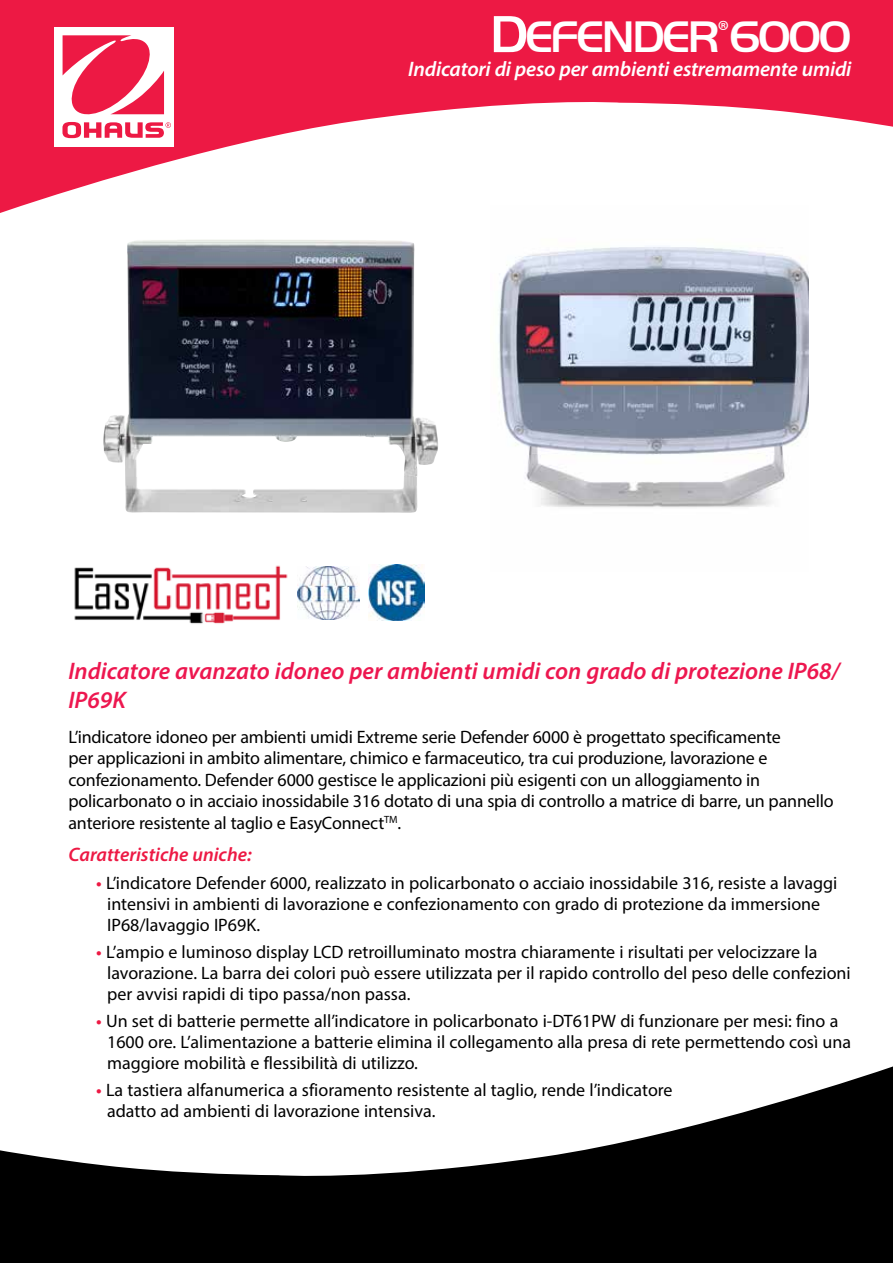
<style>
.page{position:relative;width:893px;height:1263px;background:#fff}
.page>*{position:absolute;margin:0;border:0;box-sizing:border-box;transform-origin:0 0}
.t1{font:500 45.9px "Handel Got D";letter-spacing:-.05em;color:#fff}
.t2{font:italic 600 24px/28.8px "Myriad Pro";color:#ed174f}
.t3{font:italic 600 21px "Myriad Pro";letter-spacing:-.01em;color:#fff}
.t4{font:italic 600 19.5px "Myriad Pro";color:#ed1944}
.t5{font:18px/21px "Myriad Pro";color:#000}
.s1{font-size:54px}
.s2{font-weight:600;color:#ed1944}
</style>
<div class="page">
<svg style="left:0;top:0;width:893px;height:213px;fill:#ed1944"></svg>
<div style="left:54px;top:27px;width:120px;height:119px;background:#fff"></div>
<svg style="left:62px;top:35px;width:109px;height:103px"></svg>
<svg style="left:0;top:1066px;width:893px;height:197px;fill:#000"></svg>
<img style="left:103px;top:239px;width:335px;height:274px">
<img style="left:491px;top:206px;width:317px;height:302px">
<img style="left:74px;top:565px;width:214px;height:59px">
<img style="left:368px;top:565px;width:56px;height:55px">
<img style="left:297px;top:567px;width:62px;height:53px">
<h1 class="t1" style="left:490px;top:11px;width:363px"><span class="s1">D</span>EFENDER<sup>®</sup>6000</h1>
<p class="t3" style="left:408px;top:56px;width:445px">Indicatori di peso per ambienti estremamente umidi</p>
<h2 class="t2" style="left:68px;top:656px;width:773px">Indicatore avanzato idoneo per ambienti umidi con grado di protezione IP68/<br>IP69K</h2>
<p class="t5" style="left:68px;top:725px;width:767px;line-height:21.6px">L’indicatore idoneo per ambienti umidi Extreme serie Defender 6000 è progettato specificamente<br>per applicazioni in ambito alimentare, chimico e farmaceutico, tra cui produzione, lavorazione e confezionamento. Defender 6000 gestisce le applicazioni più esigenti con un alloggiamento in policarbonato o in acciaio inossidabile 316 dotato di una spia di controllo a matrice di barre, un pannello anteriore resistente al taglio e EasyConnect<sup>TM</sup>.</p>
<p class="t4" style="left:69px;top:842px;width:185px">Caratteristiche uniche:</p>
<p class="t5" style="left:107px;top:872px;width:732px;text-indent:-11px"><span class="s2">•</span> L’indicatore Defender 6000, realizzato in policarbonato o acciaio inossidabile 316, resiste a lavaggi intensivi in ambienti di lavorazione e confezionamento con grado di protezione da immersione<br>IP68/lavaggio IP69K.</p>
<p class="t5" style="left:107px;top:941px;width:745px;text-indent:-11px"><span class="s2">•</span> L’ampio e luminoso display LCD retroilluminato mostra chiaramente i risultati per velocizzare la lavorazione. La barra dei colori può essere utilizzata per il rapido controllo del peso delle confezioni per avvisi rapidi di tipo passa/non passa.</p>
<p class="t5" style="left:107px;top:1010px;width:745px;text-indent:-11px"><span class="s2">•</span> Un set di batterie permette all’indicatore in policarbonato i-DT61PW di funzionare per mesi: fino a<br>1600 ore. L’alimentazione a batterie elimina il collegamento alla presa di rete permettendo così una maggiore mobilità e flessibilità di utilizzo.</p>
<p class="t5" style="left:107px;top:1079px;width:567px;text-indent:-11px"><span class="s2">•</span> La tastiera alfanumerica a sfioramento resistente al taglio, rende l’indicatore adatto ad ambienti di lavorazione intensiva.</p>
</div>
